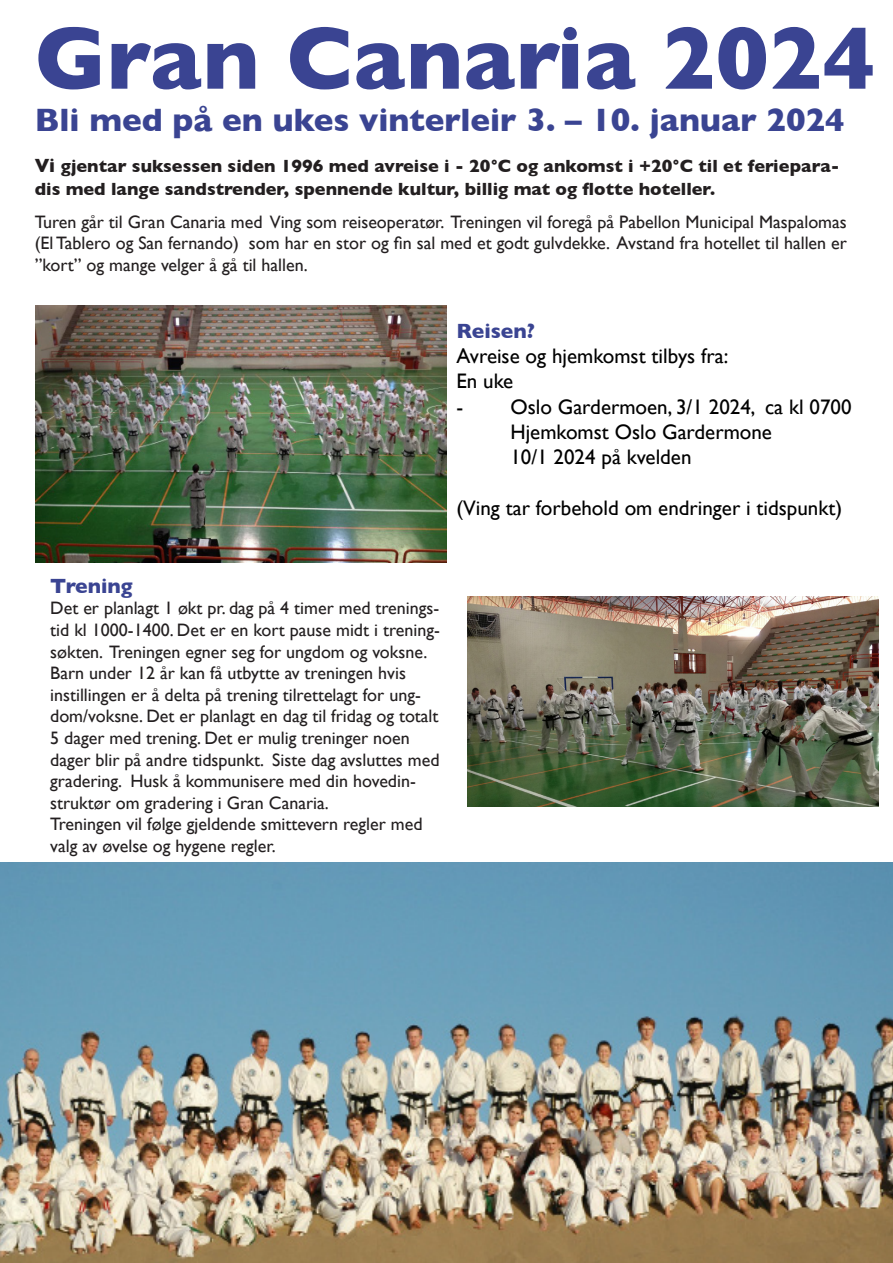
<style>
.page{position:relative;width:893px;height:1263px;background:#fff}
.page>*{position:absolute;margin:0;border:0;box-sizing:border-box;transform-origin:0 0}
.t1{font:700 90px "Gill Sans";color:#3a4492}
.t2{font:700 33px "Gill Sans";color:#3a4492}
.t3{font:21px "Gill Sans";color:#000}
.t4{font:700 21px "Gill Sans";color:#3a4492}
.t5{font:18px/21.6px "Gill Sans";color:#231f20}
.t6{font:700 18px/23.4px "Gill Sans";color:#231f20}
.s1{font-size:19.5px}
</style>
<div class="page">
<img style="left:36px;top:305px;width:410px;height:257px">
<img style="left:468px;top:596px;width:410px;height:210px">
<img style="left:0;top:862px;width:893px;height:401px">
<p class="t1" style="left:35px;top:-13px;width:843px">Gran Canaria 2024</p>
<p class="t2" style="left:35px;top:93px;width:812px">Bli med på en ukes vinterleir 3. – 10. januar 2024</p>
<p class="t6" style="left:35px;top:154px;width:806px"><span class="s1">Vi</span> gjentar suksessen siden 1996 med avreise i - 20°C og ankomst i +20°C til et feriepara&shy;dis med lange sandstrender, spennende kultur, billig mat og flotte hoteller.</p>
<p class="t5" style="left:35px;top:211px;width:814px;text-align:justify">Turen går til Gran Canaria med Ving som reiseoperatør. Treningen vil foregå på Pabellon Municipal Maspalomas (El Tablero og San fernando) som har en stor og fin sal med et godt gulvdekke. Avstand fra hotellet til hallen er ”kort” og mange velger å gå til hallen.</p>
<p class="t4" style="left:456px;top:314px;width:80px">Reisen?</p>
<p class="t3" style="left:456px;top:344px;width:273px">Avreise og hjemkomst tilbys fra:</p>
<p class="t3" style="left:456px;top:369px;width:58px">En uke</p>
<p class="t3" style="left:456px;top:394px;width:397px">- Oslo Gardermoen, 3/1 2024, ca kl 0700</p>
<p class="t3" style="left:510px;top:419px;width:263px">Hjemkomst Oslo Gardermone</p>
<p class="t3" style="left:510px;top:445px;width:183px">10/1 2024 på kvelden</p>
<p class="t3" style="left:456px;top:495px;width:387px">(Ving tar forbehold om endringer i tidspunkt)</p>
<p class="t4" style="left:50px;top:569px;width:84px">Trening</p>
<p class="t5" style="left:50px;top:597px;width:391px">Det er planlagt 1 økt pr. dag på 4 timer med trenings&shy;tid kl 1000-1400. Det er en kort pause midt i trening&shy;søkten. Treningen egner seg for ungdom og voksne.<br>Barn under 12 år kan få utbytte av treningen hvis instillingen er å delta på trening tilrettelagt for ung&shy;dom/voksne. Det er planlagt en dag til fridag og totalt 5 dager med trening. Det er mulig treninger noen dager blir på andre tidspunkt. Siste dag avsluttes med gradering. Husk å kommunisere med din hovedin&shy;struktør om gradering i Gran Canaria.</p>
<p class="t5" style="left:50px;top:813px;width:374px">Treningen vil følge gjeldende smittevern regler med valg av øvelse og hygene regler.</p>
</div>
